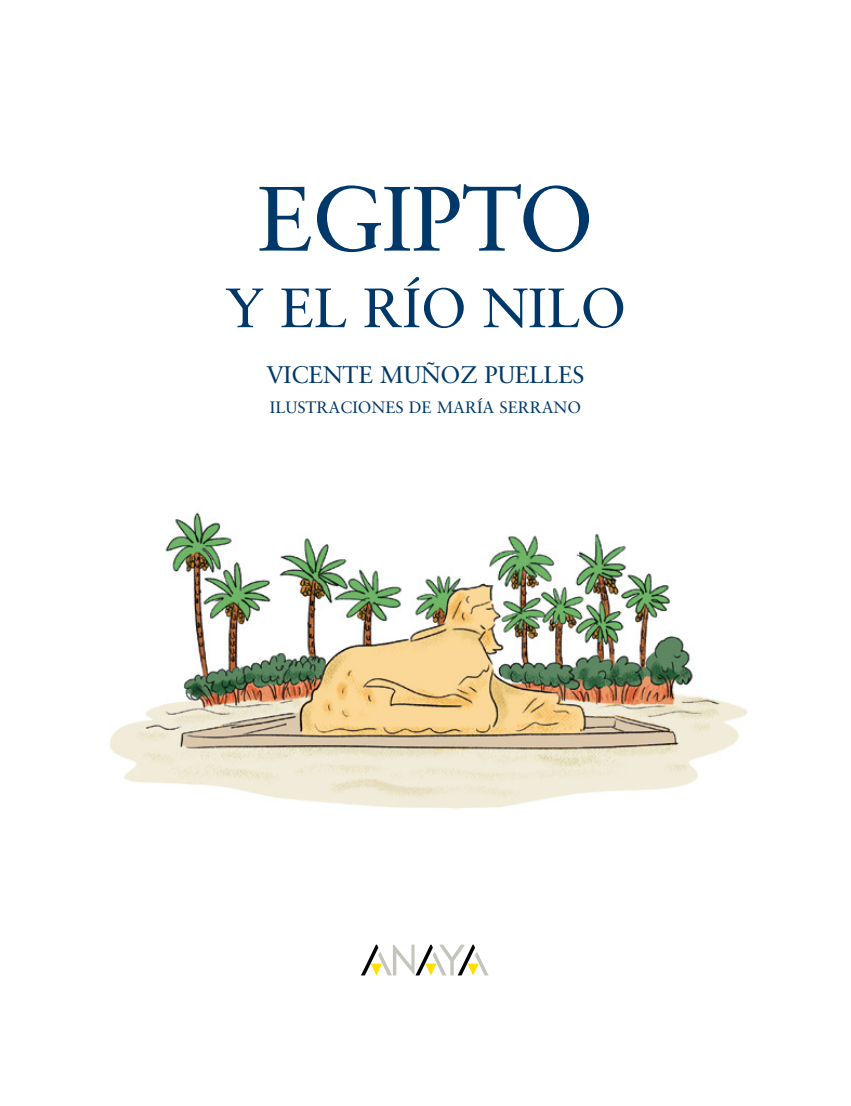
<style>
.page{position:relative;width:851px;height:1106px;background:#fff}
.page>*{position:absolute;margin:0;border:0;box-sizing:border-box;transform-origin:0 0}
.t1{font:91.5px "Sabon LT Std";letter-spacing:-.01em;color:#003869}
.t2{font:55.5px "Sabon LT Std";letter-spacing:-.005em;color:#003869}
.t3{font:24px "Sabon LT Std";letter-spacing:-.01em;color:#003869}
.t4{font:16.5px "Sabon LT Std";color:#003869}
</style>
<div class="page">
<svg style="left:361px;top:944px;width:127px;height:31px"></svg>
<img style="left:109px;top:512px;width:639px;height:297px">
<p class="t1" style="left:256px;top:164px;width:339px">EGIPTO</p>
<p class="t2" style="left:224px;top:275px;width:403px">Y EL RÍO NILO</p>
<p class="t3" style="left:266px;top:360px;width:319px">VICENTE MUÑOZ PUELLES</p>
<p class="t4" style="left:270px;top:397px;width:313px">ILUSTRACIONES DE MARÍA SERRANO</p>
</div>
